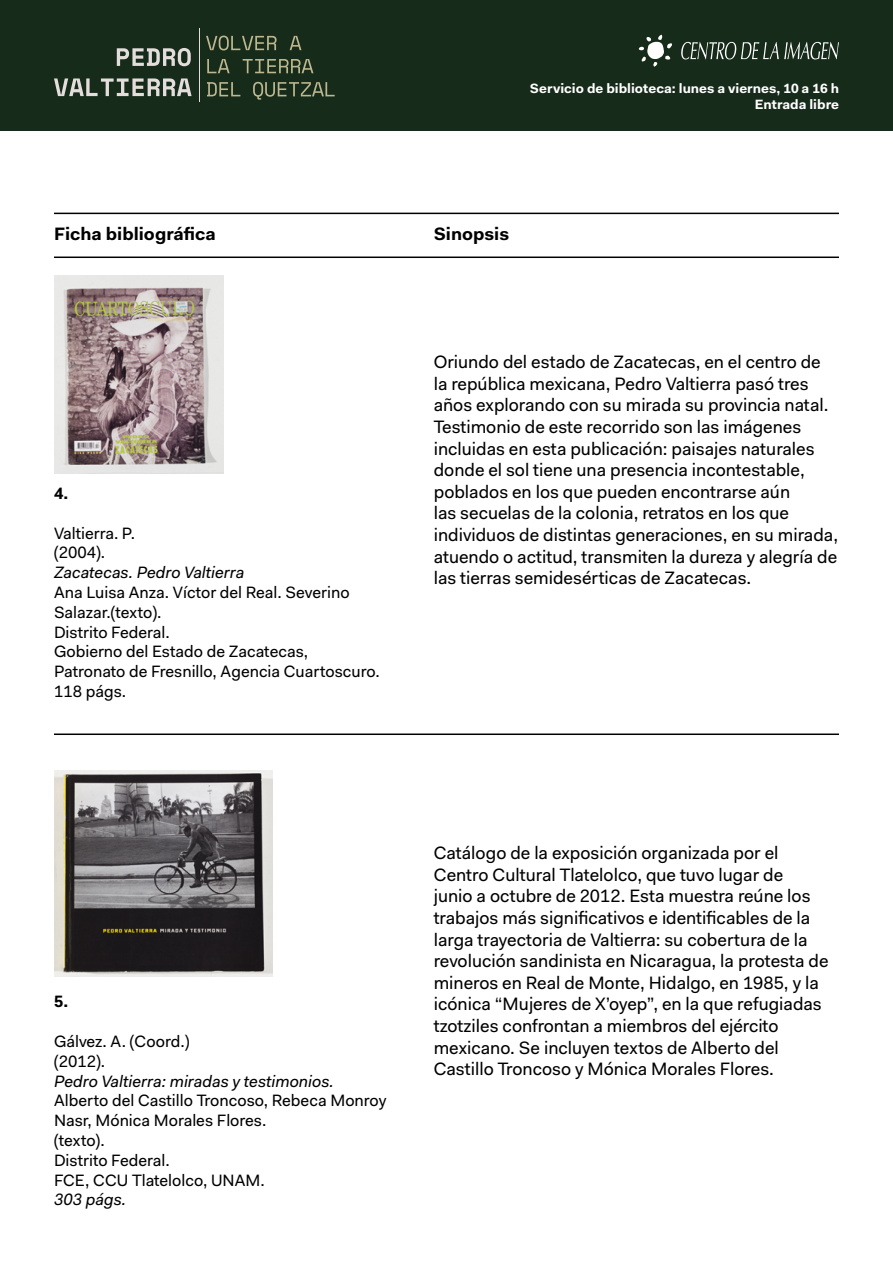
<style>
.page{position:relative;width:893px;height:1263px;background:#fff}
.page>*{position:absolute;margin:0;border:0;box-sizing:border-box;transform-origin:0 0}
.t1{font:18px/21.6px "Fakt Pro";color:#000}
.t2{font:700 18px "Fakt Pro";color:#000}
.t3{font:16.5px/19.8px "Fakt Pro";color:#000}
.t4{font:italic 16.5px "Fakt Pro";color:#000}
.t5{font:700 16.5px "Fakt Pro";color:#000}
.t6{font:700 13.5px/16.2px "Fakt Pro";color:#fff;text-align:right}
</style>
<div class="page">
<div style="left:0;top:0;width:893px;height:131px;background:#172b1a"></div>
<hr style="left:200px;top:29px;width:1px;height:73px;background:#e3dedb">
<svg style="left:117px;top:48px;width:74px;height:18px"></svg>
<svg style="left:54px;top:78px;width:138px;height:18px"></svg>
<svg style="left:206px;top:36px;width:71px;height:14px"></svg>
<svg style="left:290px;top:36px;width:11px;height:14px"></svg>
<svg style="left:207px;top:59px;width:23px;height:14px"></svg>
<svg style="left:243px;top:59px;width:70px;height:14px"></svg>
<svg style="left:207px;top:82px;width:33px;height:14px"></svg>
<svg style="left:253px;top:82px;width:82px;height:18px"></svg>
<svg style="left:681px;top:42px;width:158px;height:17px"></svg>
<svg style="left:639px;top:35px;width:33px;height:32px"></svg>
<hr style="left:54px;top:256px;width:785px;height:2px;background:#000">
<hr style="left:54px;top:213px;width:785px;height:1px;background:#000">
<hr style="left:54px;top:733px;width:785px;height:2px;background:#000">
<img style="left:54px;top:275px;width:169px;height:198px">
<img style="left:54px;top:770px;width:218px;height:206px">
<p class="t6" style="left:530px;top:80px;width:310px">Servicio de biblioteca: lunes a viernes, 10 a 16 h<br>Entrada libre</p>
<p class="t2" style="left:54px;top:222px;width:163px">Ficha bibliográfica</p>
<p class="t2" style="left:434px;top:222px;width:77px">Sinopsis</p>
<p class="t5" style="left:54px;top:482px;width:16px">4.</p>
<p class="t3" style="left:54px;top:523px;width:83px">Valtierra. P. (2004).</p>
<p class="t4" style="left:54px;top:561px;width:192px">Zacatecas. Pedro Valtierra</p>
<p class="t3" style="left:54px;top:582px;width:327px">Ana Luisa Anza. Víctor del Real. Severino<br>Salazar.(texto).<br>Distrito Federal.<br>Gobierno del Estado de Zacatecas,<br>Patronato de Fresnillo, Agencia Cuartoscuro.<br>118 págs.</p>
<p class="t1" style="left:434px;top:351px;width:406px">Oriundo del estado de Zacatecas, en el centro de la república mexicana, Pedro Valtierra pasó tres años explorando con su mirada su provincia natal.<br>Testimonio de este recorrido son las imágenes incluidas en esta publicación: paisajes naturales donde el sol tiene una presencia incontestable, poblados en los que pueden encontrarse aún<br>las secuelas de la colonia, retratos en los que individuos de distintas generaciones, en su mirada, atuendo o actitud, transmiten la dureza y alegría de las tierras semidesérticas de Zacatecas.</p>
<p class="t5" style="left:54px;top:991px;width:16px">5.</p>
<p class="t3" style="left:54px;top:1031px;width:137px">Gálvez. A. (Coord.) (2012).</p>
<p class="t4" style="left:54px;top:1070px;width:281px">Pedro Valtierra: miradas y testimonios.</p>
<p class="t3" style="left:54px;top:1091px;width:334px">Alberto del Castillo Troncoso, Rebeca Monroy<br>Nasr, Mónica Morales Flores.<br>(texto).<br>Distrito Federal.<br>FCE, CCU Tlatelolco, UNAM.</p>
<p class="t4" style="left:54px;top:1189px;width:74px">303 págs.</p>
<p class="t1" style="left:434px;top:842px;width:396px">Catálogo de la exposición organizada por el Centro Cultural Tlatelolco, que tuvo lugar de<br>junio a octubre de 2012. Esta muestra reúne los trabajos más significativos e identificables de la larga trayectoria de Valtierra: su cobertura de la revolución sandinista en Nicaragua, la protesta de mineros en Real de Monte, Hidalgo, en 1985, y la icónica “Mujeres de X’oyep”, en la que refugiadas tzotziles confrontan a miembros del ejército mexicano. Se incluyen textos de Alberto del Castillo Troncoso y Mónica Morales Flores.</p>
</div>
